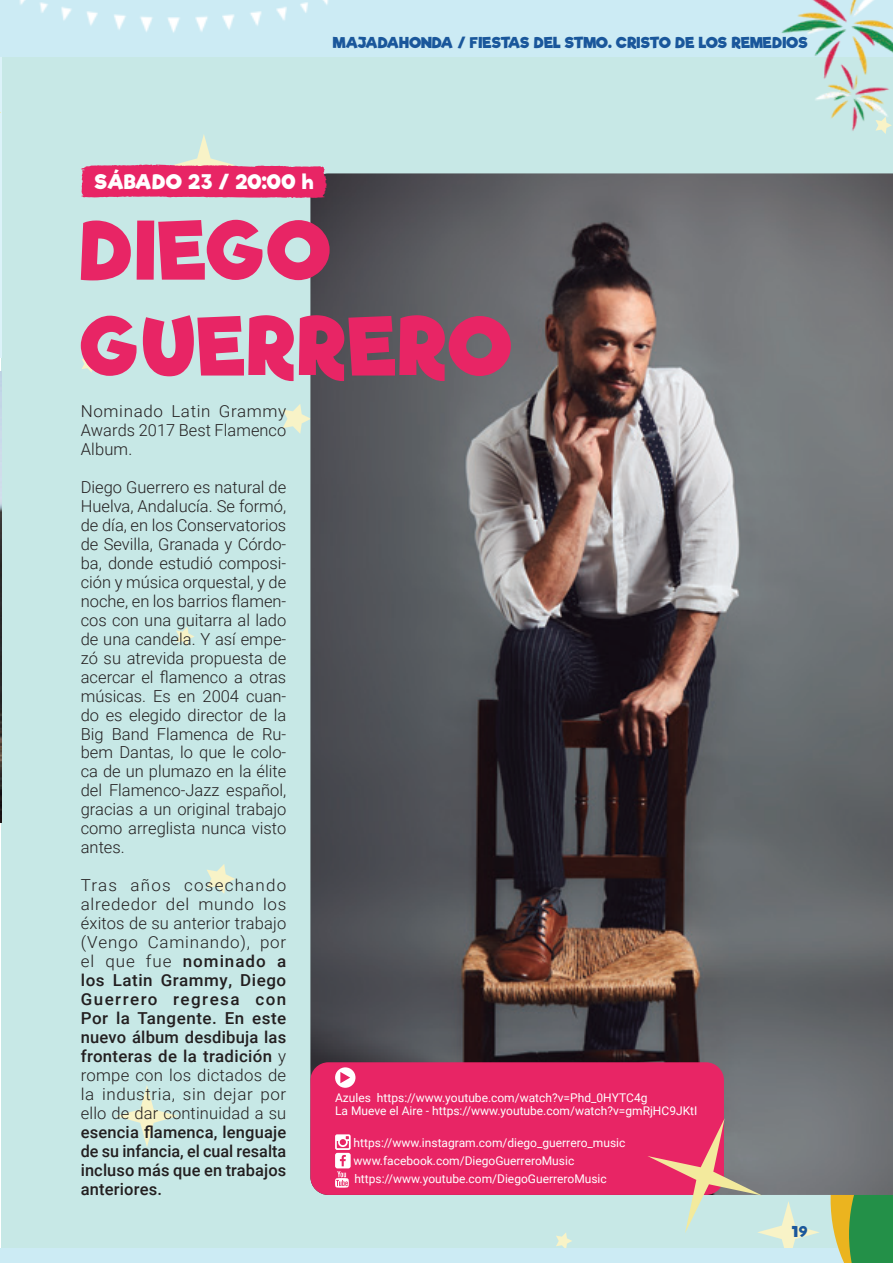
<style>
.page{position:relative;width:893px;height:1263px;background:#fff}
.page>*{position:absolute;margin:0;border:0;box-sizing:border-box;transform-origin:0 0}
.t1{font:79.95px/95.8px "Riffic";letter-spacing:.01em;color:#e82565}
.t2{font:20.1px "Riffic";letter-spacing:.01em;color:#fff}
.t3{font:300 16.5px/18.9px "Roboto";letter-spacing:.01em;color:#231f20;text-align:justify}
.t4{font:500 16.5px/18.9px "Roboto";letter-spacing:.005em;color:#231f20;text-align:justify}
.t5{font:15px "Riffic";color:#1a579b}
.t6{font:12px/18px "Roboto";color:#fff}
.s1{font-weight:500}
</style>
<div class="page">
<div style="left:1px;top:0;width:892px;height:1263px;background:#c7e8e6"></div>
<svg style="left:283px;top:404px;width:27px;height:29px"></svg>
<svg style="left:82px;top:355px;width:16px;height:17px"></svg>
<svg style="left:176px;top:627px;width:18px;height:19px"></svg>
<svg style="left:116px;top:1085px;width:62px;height:62px"></svg>
<svg style="left:556px;top:1233px;width:16px;height:15px"></svg>
<svg style="left:207px;top:864px;width:28px;height:30px"></svg>
<div style="left:0;top:0;width:893px;height:57px;background:#ccebf4"></div>
<img style="left:19px;top:0;width:310px;height:33px">
<div style="left:0;top:1248px;width:893px;height:15px;background:#ccebf4"></div>
<svg style="left:831px;top:1195px;width:62px;height:68px;background:#5f9e47"></svg>
<img style="left:781px;top:0;width:112px;height:134px">
<img style="left:0;top:371px;width:1px;height:451px">
<img style="left:310px;top:173px;width:583px;height:1022px">
<div style="left:310px;top:1062px;width:414px;height:133px;background:#e82565;border-radius:18px"></div>
<svg style="left:335px;top:1067px;width:20px;height:21px"></svg>
<svg style="left:335px;top:1134px;width:16px;height:54px"></svg>
<svg style="left:81px;top:134px;width:246px;height:64px"></svg>
<svg style="left:648px;top:1118px;width:172px;height:130px"></svg>
<hr style="left:0;top:57px;width:1px;height:301px;background:#dcf2f9">
<p class="t5" style="left:333px;top:33px;width:476px">MAJADAHONDA / FIESTAS DEL STMO. CRISTO DE LOS REMEDIOS</p>
<p class="t2" style="left:95px;top:169px;width:220px">SÁBADO 23 / 20:00 h</p>
<h1 class="t1" style="left:81px;top:204px;width:434px">DIEGO<br>GUERRERO</h1>
<p class="t3" style="left:81px;top:403px;width:207px">Nominado Latin Grammy Awards 2017 Best Flamenco Album.</p>
<p class="t3" style="left:81px;top:479px;width:207px">Diego Guerrero es natural de Huelva, Andalucía. Se formó, de día, en los Conservatorios de Sevilla, Granada y Córdo&shy;ba, donde estudió composi&shy;ción y música orquestal, y de noche, en los barrios flamen&shy;cos con una guitarra al lado de una candela. Y así empe&shy;zó su atrevida propuesta de acercar el flamenco a otras músicas. Es en 2004 cuan&shy;do es elegido director de la Big Band Flamenca de Ru&shy;bem Dantas, lo que le colo&shy;ca de un plumazo en la élite del Flamenco-Jazz español, gracias a un original trabajo como arreglista nunca visto antes.</p>
<p class="t3" style="left:81px;top:877px;width:207px">Tras años cosechando alrededor del mundo los éxitos de su anterior trabajo (Vengo Caminando), por el que fue <span class="s1">nominado a los Latin Grammy, Diego Guerrero regresa con Por la Tangente. En este nuevo álbum desdibuja las fronteras de la tradición</span> y rompe con los dictados de la industria, sin dejar por ello de dar continuidad a su</p>
<p class="t4" style="left:81px;top:1122px;width:207px">esencia flamenca, lenguaje de su infancia, el cual resalta incluso más que en trabajos anteriores.</p>
<p class="t6" style="left:335px;top:1091px;width:364px;line-height:13.8px">Azules https://www.youtube.com/watch?v=Phd_0HYTC4g<br>La Mueve el Aire - https://www.youtube.com/watch?v=gmRjHC9JKtI</p>
<p class="t6" style="left:354px;top:1135px;width:273px">https://www.instagram.com/diego_guerrero_music www.facebook.com/DiegoGuerreroMusic https://www.youtube.com/DiegoGuerreroMusic</p>
<p class="t5" style="left:792px;top:1222px;width:17px">19</p>
</div>
